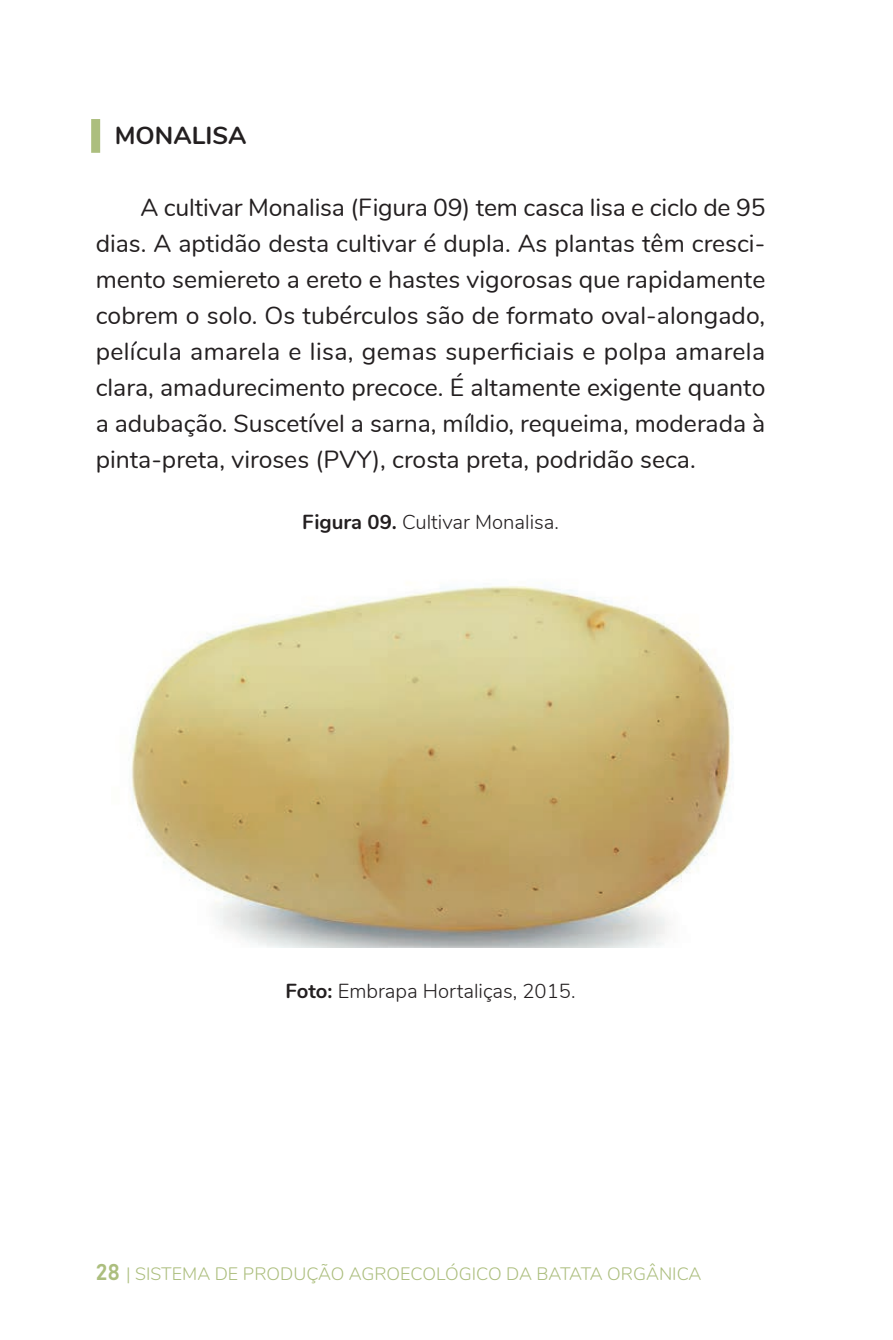
<style>
.page{position:relative;width:893px;height:1340px;background:#fff}
.page>*{position:absolute;margin:0;border:0;box-sizing:border-box;transform-origin:0 0}
.t1{font:24.75px/36px "Nunito";color:#231f20;text-align:justify}
.t2{font:700 24.75px "Nunito";color:#231f20}
.t3{font:300 20.25px "Nunito";color:#231f20}
.t4{font:300 18px "Nunito";color:#acbe7e}
.s1{font-weight:700}
.s2{font-family:"Bahnschrift";font-weight:400;font-size:22.5px}
</style>
<div class="page">
<div style="left:91px;top:119px;width:9px;height:34px;background:#acbe7e"></div>
<img style="left:131px;top:586px;width:602px;height:361px">
<p class="t2" style="left:115px;top:117px;width:133px">MONALISA</p>
<p class="t1" style="left:96px;top:188px;width:671px;text-indent:45px">A cultivar Monalisa (Figura 09) tem casca lisa e ciclo de 95 dias. A aptidão desta cultivar é dupla. As plantas têm cresci&shy;mento semiereto a ereto e hastes vigorosas que rapidamente cobrem o solo. Os tubérculos são de formato oval-alongado, película amarela e lisa, gemas superficiais e polpa amarela clara, amadurecimento precoce. É altamente exigente quanto a adubação. Suscetível a sarna, míldio, requeima, moderada à pinta-preta, viroses (PVY), crosta preta, podridão seca.</p>
<p class="t3" style="left:302px;top:506px;width:258px"><span class="s1">Figura 09.</span> Cultivar Monalisa.</p>
<p class="t3" style="left:286px;top:975px;width:291px"><span class="s1">Foto:</span> Embrapa Hortaliças, 2015.</p>
<p class="t4" style="left:96px;top:1260px;width:607px"><span class="s2">28</span> | SISTEMA DE PRODUÇÃO AGROECOLÓGICO DA BATATA ORGÂNICA</p>
</div>
